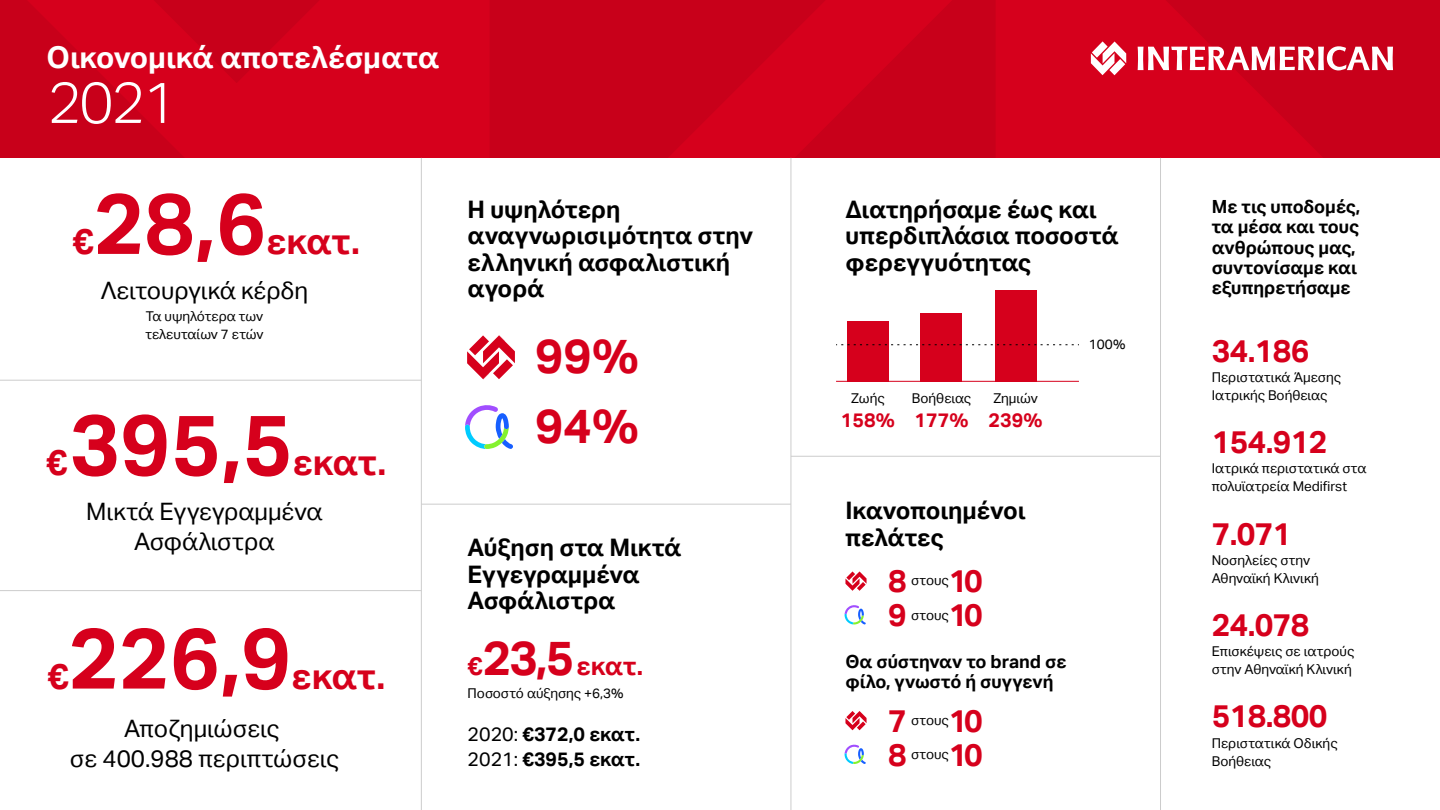
<style>
.page{position:relative;width:1440px;height:810px;background:#fff}
.page>*{position:absolute;margin:0;border:0;box-sizing:border-box;transform-origin:0 0}
.t1{font:700 85.28px "Aktiv Grotesk";color:#d6001c}
.t2{font:300 57.68px "Aktiv Grotesk";color:#fff}
.t3{font:700 48.15px "Aktiv Grotesk";color:#d6001c}
.t4{font:700 36px "Aktiv Grotesk";color:#d6001c}
.t5{font:700 31.5px "Aktiv Grotesk";letter-spacing:-.02em;color:#d6001c}
.t6{font:700 30.15px "Aktiv Grotesk";color:#fff}
.t7{font:700 25.65px "Aktiv Grotesk";color:#d6001c}
.t8{font:700 24.15px/26.2px "Aktiv Grotesk";color:#000}
.t9{font:24px/30px "Aktiv Grotesk";color:#000;text-align:center}
.t10{font:700 19.65px "Aktiv Grotesk";color:#d6001c}
.t11{font:700 19.5px/24.9px "Aktiv Grotesk";color:#000}
.t12{font:700 18.15px/20.2px "Aktiv Grotesk";color:#000}
.t13{font:13.5px/17.7px "Aktiv Grotesk";color:#000}
.s1{font-size:48.15px}
.s2{font-weight:400}
</style>
<div class="page">
<svg style="left:996px;top:0;width:444px;height:158px;background:#cf001b"></svg>
<svg style="left:0;top:0;width:996px;height:158px;background:#ce001a"></svg>
<hr style="left:0;top:380px;width:421px;height:1px;background:#ccc">
<hr style="left:421px;top:504px;width:370px;height:1px;background:#ccc">
<hr style="left:791px;top:456px;width:370px;height:1px;background:#ccc">
<hr style="left:0;top:590px;width:421px;height:1px;background:#ccc">
<div style="left:847px;top:321px;width:42px;height:60px;background:#d6001c"></div>
<div style="left:920px;top:313px;width:42px;height:68px;background:#d6001c"></div>
<div style="left:995px;top:290px;width:42px;height:91px;background:#d6001c"></div>
<svg style="left:836px;top:344px;width:243px;height:1px"></svg>
<svg style="left:467px;top:335px;width:48px;height:44px"></svg>
<svg style="left:465px;top:405px;width:48px;height:44px"></svg>
<svg style="left:845px;top:571px;width:22px;height:20px"></svg>
<svg style="left:845px;top:605px;width:21px;height:20px"></svg>
<svg style="left:845px;top:711px;width:22px;height:19px"></svg>
<svg style="left:845px;top:744px;width:21px;height:20px"></svg>
<hr style="left:421px;top:158px;width:1px;height:652px;background:#ccc">
<hr style="left:791px;top:158px;width:1px;height:652px;background:#ccc">
<hr style="left:1160px;top:158px;width:1px;height:652px;background:#ccc">
<svg style="left:1091px;top:41px;width:35px;height:34px"></svg>
<svg style="left:1138px;top:46px;width:255px;height:25px"></svg>
<hr style="left:836px;top:381px;width:243px;height:1px;background:#d6001c">
<h3 class="t6" style="left:47px;top:40px;width:394px">Οικονομικά αποτελέσματα</h3>
<h2 class="t2" style="left:48px;top:69px;width:131px">2021</h2>
<h1 class="t1" style="left:94px;top:175px;width:174px">28,6</h1>
<h3 class="t4" style="left:73px;top:220px;width:23px">€</h3>
<h3 class="t4" style="left:266px;top:220px;width:95px">εκατ.</h3>
<h3 class="t9" style="left:101px;top:276px;width:209px">Λειτουργικά κέρδη</h3>
<p class="t13" style="left:145px;top:307px;width:120px">Τα υψηλότερα των τελευταίων 7 ετών</p>
<h1 class="t1" style="left:70px;top:396px;width:224px">395,5</h1>
<h3 class="t4" style="left:46px;top:442px;width:23px">€</h3>
<h3 class="t4" style="left:293px;top:442px;width:95px">εκατ.</h3>
<h3 class="t9" style="left:86px;top:497px;width:238px">Μικτά Εγγεγραμμένα<br>Ασφάλιστρα</h3>
<h1 class="t1" style="left:69px;top:609px;width:224px">226,9</h1>
<h3 class="t4" style="left:47px;top:655px;width:23px">€</h3>
<h3 class="t4" style="left:292px;top:655px;width:95px">εκατ.</h3>
<h3 class="t9" style="left:70px;top:713px;width:271px">Αποζημιώσεις<br>σε 400.988 περιπτώσεις</h3>
<h3 class="t8" style="left:468px;top:197px;width:287px">Η υψηλότερη αναγνωρισιμότητα στην ελληνική ασφαλιστική αγορά</h3>
<h3 class="t8" style="left:846px;top:197px;width:274px">Διατηρήσαμε έως και υπερδιπλάσια ποσοστά φερεγγυότητας</h3>
<h3 class="t12" style="left:1212px;top:197px;width:150px">Με τις υποδομές, τα μέσα και τους ανθρώπους μας, συντονίσαμε και εξυπηρετήσαμε</h3>
<h3 class="t3" style="left:535px;top:328px;width:105px">99%</h3>
<h3 class="t5" style="left:1212px;top:333px;width:99px">34.186</h3>
<p class="t13" style="left:1089px;top:336px;width:38px">100%</p>
<p class="t13" style="left:1212px;top:368px;width:131px">Περιστατικά Άμεσης<br>Ιατρικής Βοήθειας</p>
<h3 class="t5" style="left:1212px;top:424px;width:117px">154.912</h3>
<p class="t13" style="left:1212px;top:460px;width:156px">Ιατρικά περιστατικά στα πολυϊατρεία Medifirst</p>
<h3 class="t5" style="left:1212px;top:516px;width:81px">7.071</h3>
<p class="t13" style="left:1212px;top:551px;width:109px">Νοσηλείες στην<br>Αθηναϊκή Κλινική</p>
<h3 class="t5" style="left:1212px;top:606px;width:99px">24.078</h3>
<p class="t13" style="left:1212px;top:643px;width:144px">Επισκέψεις σε ιατρούς στην Αθηναϊκή Κλινική</p>
<h3 class="t5" style="left:1212px;top:698px;width:117px">518.800</h3>
<p class="t13" style="left:1212px;top:735px;width:127px">Περιστατικά Οδικής<br>Βοήθειας</p>
<p class="t13" style="left:851px;top:390px;width:35px">Ζωής</p>
<h3 class="t10" style="left:841px;top:409px;width:55px">158%</h3>
<p class="t13" style="left:912px;top:390px;width:61px">Βοήθειας</p>
<h3 class="t10" style="left:915px;top:409px;width:55px">177%</h3>
<p class="t13" style="left:993px;top:390px;width:46px">Ζημιών</p>
<h3 class="t10" style="left:989px;top:409px;width:55px">239%</h3>
<h3 class="t3" style="left:535px;top:398px;width:105px">94%</h3>
<h3 class="t8" style="left:846px;top:498px;width:181px">Ικανοποιημένοι πελάτες</h3>
<h3 class="t8" style="left:468px;top:535px;width:215px">Αύξηση στα Μικτά<br>Εγγεγραμμένα<br>Ασφάλιστρα</h3>
<h3 class="t5" style="left:888px;top:563px;width:20px">8</h3>
<p class="t13" style="left:911px;top:572px;width:39px">στους</p>
<h3 class="t5" style="left:949px;top:563px;width:36px">10</h3>
<h3 class="t5" style="left:888px;top:597px;width:20px">9</h3>
<p class="t13" style="left:911px;top:606px;width:39px">στους</p>
<h3 class="t5" style="left:949px;top:597px;width:36px">10</h3>
<h3 class="t7" style="left:468px;top:652px;width:177px">€<span class="s1">23,5</span>εκατ.</h3>
<h3 class="t12" style="left:846px;top:651px;width:223px">Θα σύστηναν το brand σε φίλο, γνωστό ή συγγενή</h3>
<p class="t13" style="left:468px;top:685px;width:158px">Ποσοστό αύξησης +6,3%</p>
<h3 class="t5" style="left:888px;top:702px;width:20px">7</h3>
<p class="t13" style="left:911px;top:712px;width:39px">στους</p>
<h3 class="t5" style="left:949px;top:702px;width:36px">10</h3>
<h3 class="t5" style="left:888px;top:737px;width:20px">8</h3>
<p class="t13" style="left:911px;top:746px;width:39px">στους</p>
<h3 class="t5" style="left:949px;top:737px;width:36px">10</h3>
<h3 class="t11" style="left:468px;top:722px;width:174px"><span class="s2">2020:</span> €372,0 εκατ.<br><span class="s2">2021:</span> €395,5 εκατ.</h3>
</div>
